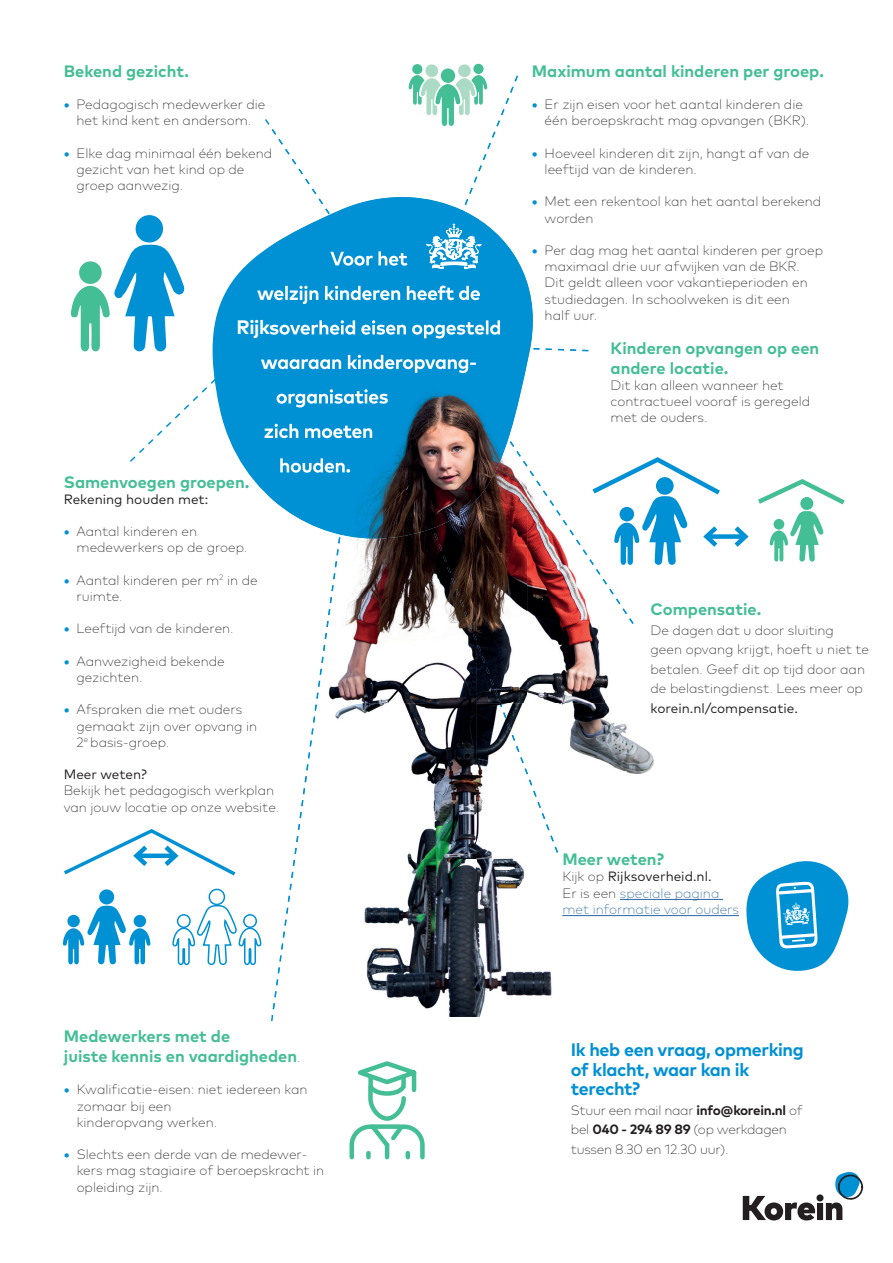
<style>
.page{position:relative;width:893px;height:1263px;background:#fff}
.page>*{position:absolute;margin:0;border:0;box-sizing:border-box;transform-origin:0 0}
.t1{font:700 18px/19.5px "Mark OT";letter-spacing:-.02em;color:#0090d4}
.t2{font:700 16.5px/19.8px "Mark OT";color:#44be94}
.t3{font:300 expanded 13.5px/16.2px "Mark OT";color:#231f20}
.t4{font:300 expanded 13.5px/19.5px "Mark OT";letter-spacing:-.02em;color:#231f20}
.t5{font:300 expanded 13.5px/16.2px "Mark OT";color:#2763a1}
.t6{font:13.5px "Mark OT";color:#231f20}
.s1{font-weight:700;font-stretch:normal;color:#0090d4}
.s2{font-weight:300;font-stretch:expanded;font-size:13.5px;color:#231f20}
.s3{color:#231f20}
.s4{font-weight:400;font-stretch:normal;color:#231f20}
.s5{font-weight:700;font-stretch:normal}
</style>
<div class="page">
<svg style="left:130px;top:400px;width:63px;height:62px"></svg>
<svg style="left:193px;top:245px;width:79px;height:254px;fill:#0090d4"></svg>
<img style="left:527px;top:343px;width:82px;height:360px">
<img style="left:476px;top:490px;width:51px;height:213px">
<img style="left:340px;top:539px;width:136px;height:477px">
<img style="left:476px;top:703px;width:204px;height:313px">
<img style="left:272px;top:129px;width:45px;height:66px">
<img style="left:533px;top:348px;width:55px;height:3px">
<img style="left:306px;top:539px;width:34px;height:243px">
<img style="left:272px;top:776px;width:34px;height:240px">
<img style="left:434px;top:539px;width:42px;height:101px">
<img style="left:475px;top:637px;width:42px;height:112px">
<img style="left:517px;top:746px;width:41px;height:107px">
<img style="left:510px;top:441px;width:41px;height:62px">
<img style="left:551px;top:500px;width:36px;height:65px">
<img style="left:592px;top:565px;width:42px;height:59px">
<img style="left:272px;top:197px;width:261px;height:146px">
<img style="left:272px;top:343px;width:259px;height:147px">
<img style="left:272px;top:490px;width:213px;height:49px">
<img style="left:330px;top:251px;width:78px;height:15px">
<img style="left:272px;top:286px;width:209px;height:18px">
<img style="left:272px;top:320px;width:229px;height:18px">
<img style="left:272px;top:355px;width:204px;height:18px">
<img style="left:277px;top:389px;width:112px;height:18px">
<img style="left:272px;top:424px;width:101px;height:14px">
<img style="left:280px;top:458px;width:70px;height:15px">
<hr style="left:620px;top:899px;width:103px;height:1px;background:#2763a1">
<hr style="left:562px;top:915px;width:177px;height:1px;background:#2763a1">
<svg style="left:409px;top:64px;width:109px;height:205px"></svg>
<svg style="left:64px;top:829px;width:172px;height:47px"></svg>
<svg style="left:746px;top:861px;width:103px;height:110px"></svg>
<div style="left:136px;top:215px;width:27px;height:27px;background:#0090d4;border-radius:50%"></div>
<svg style="left:71px;top:245px;width:114px;height:107px"></svg>
<div style="left:99px;top:889px;width:15px;height:15px;background:#0090d4;border-radius:50%"></div>
<svg style="left:63px;top:906px;width:87px;height:58px"></svg>
<div style="left:209px;top:889px;width:16px;height:16px;border:2px solid #0090d4;border-radius:50%"></div>
<svg style="left:172px;top:904px;width:90px;height:62px"></svg>
<svg style="left:349px;top:1061px;width:76px;height:99px"></svg>
<svg style="left:587px;top:455px;width:258px;height:110px"></svg>
<svg style="left:743px;top:1172px;width:120px;height:48px"></svg>
<p class="t2" style="left:64px;top:61px;width:127px">Bekend gezicht.</p>
<p class="t3" style="left:64px;top:96px;width:203px;text-align:center"><span class="s1">•</span> Pedagogisch medewerker die het kind kent en andersom.</p>
<p class="t3" style="left:77px;top:145px;width:197px;text-indent:-13px"><span class="s1">•</span> Elke dag minimaal één bekend gezicht van het kind op de groep aanwezig.</p>
<p class="t2" style="left:64px;top:471px;width:187px">Samenvoegen groepen.</p>
<p class="t6" style="left:64px;top:491px;width:146px">Rekening houden met:</p>
<p class="t3" style="left:77px;top:523px;width:172px;text-indent:-13px"><span class="s1">•</span> Aantal kinderen en medewerkers op de groep.</p>
<p class="t3" style="left:77px;top:572px;width:183px;text-indent:-13px"><span class="s1">•</span> Aantal kinderen per m<sup>2</sup> in de ruimte.</p>
<p class="t3" style="left:64px;top:621px;width:171px"><span class="s1">•</span> Leeftijd van de kinderen.</p>
<p class="t3" style="left:77px;top:653px;width:150px;text-indent:-13px"><span class="s1">•</span> Aanwezigheid bekende gezichten.</p>
<p class="t3" style="left:77px;top:702px;width:182px;text-indent:-13px"><span class="s1">•</span> Afspraken die met ouders gemaakt zijn over opvang in<br>2<sup>e</sup> basis-groep.</p>
<p class="t6" style="left:64px;top:766px;width:85px">Meer weten?</p>
<p class="t3" style="left:64px;top:783px;width:217px">Bekijk het pedagogisch werkplan van jouw locatie op onze website.</p>
<p class="t2" style="left:64px;top:1026px;width:238px">Medewerkers met de<br>juiste kennis en vaardigheden<span class="s2">.</span></p>
<p class="t3" style="left:77px;top:1081px;width:232px;text-indent:-13px"><span class="s1">•</span> Kwalificatie-eisen: niet iedereen kan zomaar bij een<br>kinderopvang werken.</p>
<p class="t3" style="left:77px;top:1146px;width:249px;text-indent:-13px"><span class="s1">•</span> Slechts een derde van de medewer&shy;kers mag stagiaire of beroepskracht in opleiding zijn.</p>
<p class="t2" style="left:532px;top:61px;width:294px">Maximum aantal kinderen per groep.</p>
<p class="t3" style="left:545px;top:96px;width:266px;text-indent:-13px"><span class="s1">•</span> Er zijn eisen voor het aantal kinderen die één beroepskracht mag opvangen (BKR).</p>
<p class="t3" style="left:545px;top:145px;width:266px;text-indent:-13px"><span class="s1">•</span> Hoeveel kinderen dit zijn, hangt af van de leeftijd van de kinderen.</p>
<p class="t3" style="left:545px;top:194px;width:278px;text-indent:-13px"><span class="s1">•</span> Met een rekentool kan het aantal berekend worden<sup>.</sup></p>
<p class="t3" style="left:545px;top:242px;width:280px;text-indent:-13px"><span class="s1">•</span> Per dag mag het aantal kinderen per groep maximaal drie uur afwijken van de BKR.<br>Dit geldt alleen voor vakantieperioden en studiedagen. In schoolweken is dit een<br>half uur.</p>
<p class="t2" style="left:611px;top:338px;width:210px">Kinderen opvangen op een andere locatie.</p>
<p class="t3" style="left:611px;top:377px;width:201px">Dit kan alleen wanneer het contractueel vooraf is geregeld met de ouders.</p>
<p class="t2" style="left:651px;top:599px;width:112px">Compensatie.</p>
<p class="t3" style="left:651px;top:620px;width:220px;line-height:19.5px">De dagen dat u door sluiting<br>geen opvang krijgt, hoeft u niet te betalen. Geef dit op tijd door aan de belastingdienst. Lees meer op</p>
<p class="t6" style="left:651px;top:700px;width:149px">korein.nl/compensatie.</p>
<p class="t2" style="left:562px;top:849px;width:103px">Meer weten?</p>
<p class="t5" style="left:562px;top:869px;width:178px"><span class="s3">Kijk op</span> <span class="s4">Rijksoverheid.nl.<br></span><span class="s3">Er is een</span> speciale pagina met informatie voor ouders</p>
<h1 class="t1" style="left:571px;top:1039px;width:234px">Ik heb een vraag, opmerking of klacht, waar kan ik terecht?</h1>
<p class="t4" style="left:571px;top:1100px;width:233px">Stuur een mail naar <span class="s5">info@korein.nl</span> of bel <span class="s5">040 - 294 89 89</span> (op werkdagen tussen 8.30 en 12.30 uur).</p>
</div>
